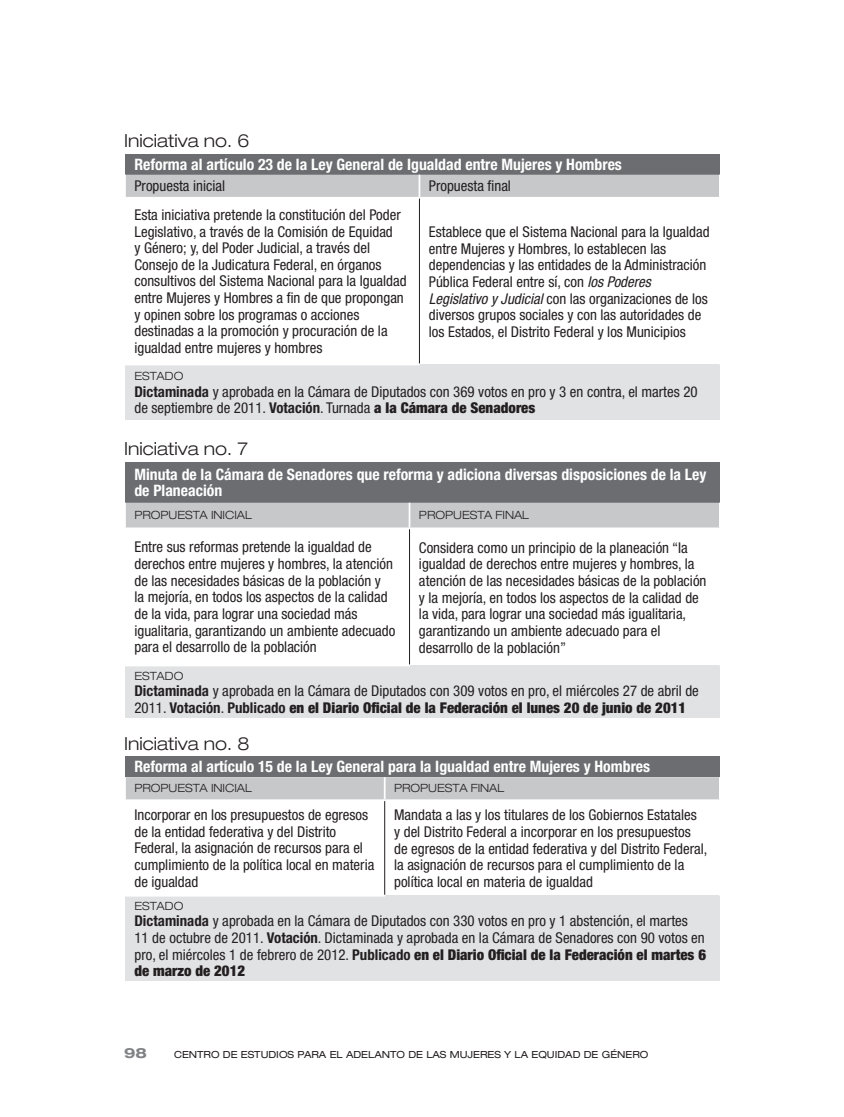
<style>
.page{position:relative;width:844px;height:1117px;background:#fff}
.page>*{position:absolute;margin:0;border:0;box-sizing:border-box;transform-origin:0 0}
.Tabla_Cabeza{font:300 expanded 18.03px "Helvetica Neue LT Pro";color:#231f20}
.Tabla_titulo{font:700 condensed 15.75px/16.6px "Helvetica Neue LT Std";color:#fff}
.Tabla_texto{font:condensed 14.88px/16.6px "Helvetica Neue LT Std";color:#231f20}
.t1{font:700 expanded 14px "Helvetica Neue LT Pro";color:#808285}
.Tabla_titulo_2{font:300 expanded 11.38px "Helvetica Neue LT Std";color:#231f20}
.t2{font:expanded 9.8px "Helvetica Neue LT Pro";color:#231f20}
.s1{font-style:italic}
.s2{font-weight:700}
.s3{font-weight:900}
</style>
<div class="page">
<div style="left:125px;top:154px;width:594px;height:21px;background:#6c6d70"></div>
<div style="left:126px;top:175px;width:592px;height:22px;background:#c7c8ca"></div>
<div style="left:125px;top:364px;width:594px;height:56px;background:#e1e2e4"></div>
<hr style="left:418px;top:175px;width:2px;height:22px;background:#fff">
<hr style="left:419px;top:199px;width:1px;height:164px;background:#231f20">
<hr style="left:124px;top:363px;width:296px;height:2px;background:#fff">
<div style="left:125px;top:462px;width:594px;height:40px;background:#6c6d70"></div>
<div style="left:126px;top:502px;width:592px;height:25px;background:#c7c8ca"></div>
<div style="left:125px;top:665px;width:594px;height:53px;background:#e1e2e4"></div>
<hr style="left:408px;top:502px;width:2px;height:25px;background:#fff">
<hr style="left:409px;top:529px;width:1px;height:135px;background:#231f20">
<hr style="left:124px;top:664px;width:286px;height:2px;background:#fff">
<div style="left:125px;top:756px;width:594px;height:21px;background:#6c6d70"></div>
<div style="left:125px;top:895px;width:594px;height:85px;background:#e1e2e4"></div>
<div style="left:125px;top:777px;width:593px;height:22px;background:#c7c8ca"></div>
<hr style="left:384px;top:801px;width:1px;height:93px;background:#231f20">
<hr style="left:124px;top:894px;width:261px;height:2px;background:#fff">
<p class="Tabla_Cabeza" style="left:124px;top:130px;width:127px">Iniciativa no. 6</p>
<p class="Tabla_titulo" style="left:134px;top:156px;width:489px">Reforma al artículo 23 de la Ley General de Igualdad entre Mujeres y Hombres</p>
<p class="Tabla_texto" style="left:134px;top:177px;width:92px">Propuesta inicial</p>
<p class="Tabla_texto" style="left:429px;top:177px;width:84px">Propuesta final</p>
<p class="Tabla_texto" style="left:134px;top:206px;width:274px">Esta iniciativa pretende la constitución del Poder Legislativo, a través de la Comisión de Equidad<br>y Género; y, del Poder Judicial, a través del Consejo de la Judicatura Federal, en órganos consultivos del Sistema Nacional para la Igualdad entre Mujeres y Hombres a fin de que propongan y opinen sobre los programas o acciones destinadas a la promoción y procuración de la igualdad entre mujeres y hombres</p>
<p class="Tabla_texto" style="left:429px;top:223px;width:282px">Establece que el Sistema Nacional para la Igualdad entre Mujeres y Hombres, lo establecen las dependencias y las entidades de la Administración Pública Federal entre sí, con <span class="s1">los Poderes Legislativo y Judicial</span> con las organizaciones de los diversos grupos sociales y con las autoridades de los Estados, el Distrito Federal y los Municipios</p>
<p class="Tabla_titulo_2" style="left:134px;top:369px;width:50px">ESTADO</p>
<p class="Tabla_texto" style="left:134px;top:383px;width:564px"><span class="s2">Dictaminada</span> y aprobada en la Cámara de Diputados con 369 votos en pro y 3 en contra, el martes 20 de septiembre de 2011. <span class="s2">Votación</span>. Turnada <span class="s3">a la Cámara de Senadores</span></p>
<p class="Tabla_Cabeza" style="left:124px;top:438px;width:125px">Iniciativa no. 7</p>
<p class="Tabla_titulo" style="left:134px;top:465px;width:573px">Minuta de la Cámara de Senadores que reforma y adiciona diversas disposiciones de la Ley de Planeación</p>
<p class="Tabla_titulo_2" style="left:134px;top:508px;width:119px">PROPUESTA INICIAL</p>
<p class="Tabla_titulo_2" style="left:419px;top:508px;width:111px">PROPUESTA FINAL</p>
<p class="Tabla_texto" style="left:134px;top:538px;width:262px">Entre sus reformas pretende la igualdad de derechos entre mujeres y hombres, la atención de las necesidades básicas de la población y<br>la mejoría, en todos los aspectos de la calidad de la vida, para lograr una sociedad más igualitaria, garantizando un ambiente adecuado para el desarrollo de la población</p>
<p class="Tabla_texto" style="left:419px;top:539px;width:289px">Considera como un principio de la planeación “Ia igualdad de derechos entre mujeres y hombres, la atención de las necesidades básicas de la población y la mejoría, en todos los aspectos de la calidad de la vida, para lograr una sociedad más igualitaria, garantizando un ambiente adecuado para el desarrollo de la población”</p>
<p class="Tabla_titulo_2" style="left:134px;top:668px;width:50px">ESTADO</p>
<p class="Tabla_texto" style="left:134px;top:682px;width:565px"><span class="s2">Dictaminada</span> y aprobada en la Cámara de Diputados con 309 votos en pro, el miércoles 27 de abril de<br>2011. <span class="s2">Votación</span>. <span class="s2">Publicado</span> <span class="s3">en el Diario Oficial de la Federación el lunes 20 de junio de 2011</span></p>
<p class="Tabla_Cabeza" style="left:124px;top:732px;width:127px">Iniciativa no. 8</p>
<p class="Tabla_titulo" style="left:134px;top:758px;width:517px">Reforma al artículo 15 de la Ley General para la Igualdad entre Mujeres y Hombres</p>
<p class="Tabla_titulo_2" style="left:134px;top:781px;width:119px">PROPUESTA INICIAL</p>
<p class="Tabla_titulo_2" style="left:394px;top:781px;width:111px">PROPUESTA FINAL</p>
<p class="Tabla_texto" style="left:134px;top:806px;width:241px">Incorporar en los presupuestos de egresos de la entidad federativa y del Distrito Federal, la asignación de recursos para el cumplimiento de la política local en materia de igualdad</p>
<p class="Tabla_texto" style="left:394px;top:806px;width:314px">Mandata a las y los titulares de los Gobiernos Estatales<br>y del Distrito Federal a incorporar en los presupuestos de egresos de la entidad federativa y del Distrito Federal, la asignación de recursos para el cumplimiento de la política local en materia de igualdad</p>
<p class="Tabla_titulo_2" style="left:134px;top:898px;width:50px">ESTADO</p>
<p class="Tabla_texto" style="left:134px;top:912px;width:573px"><span class="s2">Dictaminada</span> y aprobada en la Cámara de Diputados con 330 votos en pro y 1 abstención, el martes<br>11 de octubre de 2011. <span class="s2">Votación</span>. Dictaminada y aprobada en la Cámara de Senadores con 90 votos en pro, el miércoles 1 de febrero de 2012. <span class="s2">Publicado</span> <span class="s3">en el Diario Oficial de la Federación el martes 6 de marzo de 2012</span></p>
<p class="t1" style="left:124px;top:1043px;width:24px">98</p>
<p class="t2" style="left:174px;top:1048px;width:476px">CENTRO DE ESTUDIOS PARA EL ADELANTO DE LAS MUJERES Y LA EQUIDAD DE GÉNERO</p>
</div>
